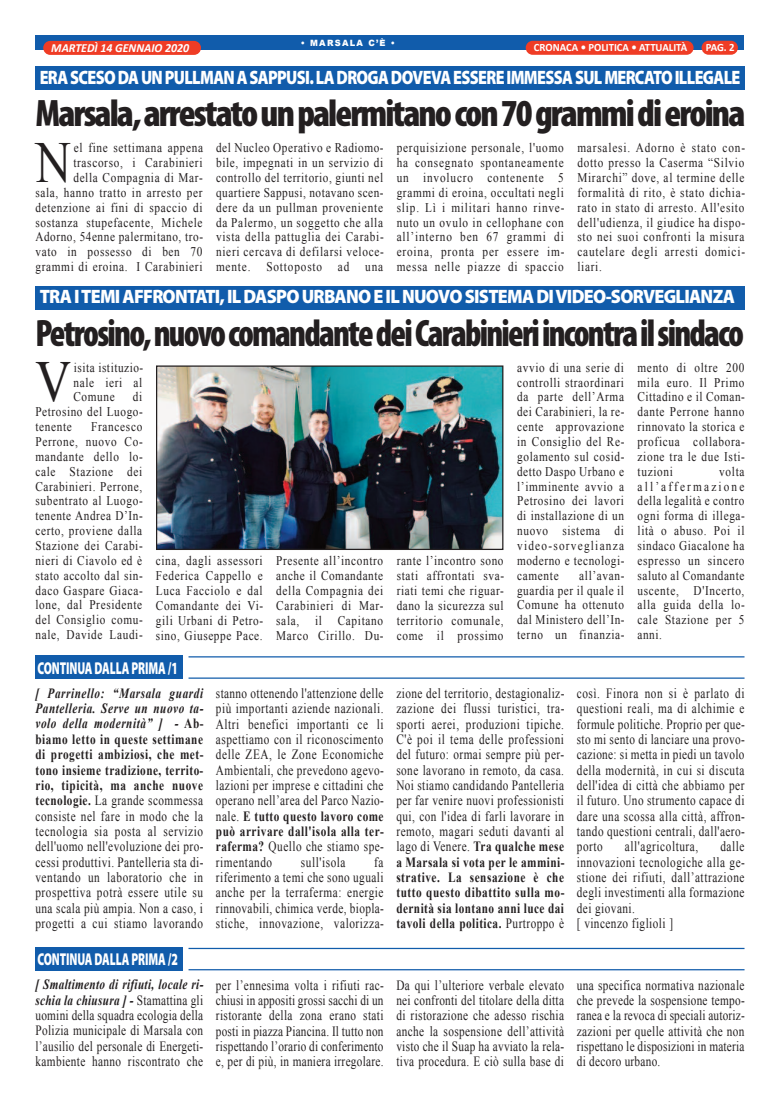
<style>
.page{position:relative;width:780px;height:1113px;background:#fff}
.page>*{position:absolute;margin:0;border:0;box-sizing:border-box;transform-origin:0 0}
.t1{font:58.12px "Times New Roman";color:#231f20;scale:.85 1}
.t2{font:900 condensed 38.38px "Myriad Pro";letter-spacing:-.05em;color:#231f20;scale:.92 1}
.t3{font:900 condensed 38.38px "Myriad Pro";letter-spacing:-.05em;color:#231f20}
.t4{font:900 19.5px "Myriad Pro";letter-spacing:-.04em;color:#fff;scale:.83 1}
.t5{font:900 19.5px "Myriad Pro";letter-spacing:-.04em;color:#fff;scale:.93 1}
.t6{font:900 17.25px "Myriad Pro";letter-spacing:-.01em;color:#fff;scale:.66 1}
.t7{font:14.12px/15.4px "Times New Roman";letter-spacing:.04em;color:#231f20;text-align:justify;scale:.8 1}
.t8{font:13.25px/14.9px "Times New Roman";letter-spacing:.06em;color:#231f20;text-align:justify;scale:.85 1}
.t9{font:italic 700 12.38px "Calibri";color:#fff;scale:.96 1}
.t10{font:700 11.12px "Calibri";color:#fff;scale:.96 1}
.t11{font:900 8.62px "Arial";letter-spacing:.15em;color:#fff;scale:.96 1}
.s1{font-weight:700;font-style:italic}
.s2{font-weight:700}
</style>
<div class="page">
<div style="left:35px;top:35px;width:708px;height:14px;background:#115cab"></div>
<div style="left:701px;top:41px;width:36px;height:14px;background:#ef3c25;border-radius:7px"></div>
<div style="left:525px;top:41px;width:168px;height:14px;background:#ef3c25;border-radius:7px"></div>
<div style="left:43px;top:41px;width:158px;height:14px;background:#ef3c25;border-radius:7px"></div>
<div style="left:35px;top:655px;width:147px;height:24px;background:#115cab"></div>
<hr style="left:188px;top:656px;width:556px;height:1px;background:#115cab">
<hr style="left:188px;top:677px;width:556px;height:2px;background:#115cab">
<div style="left:35px;top:947px;width:147px;height:23px;background:#115cab"></div>
<hr style="left:188px;top:948px;width:556px;height:1px;background:#115cab">
<hr style="left:188px;top:969px;width:556px;height:1px;background:#115cab">
<div style="left:35px;top:67px;width:709px;height:23px;background:#115cab"></div>
<div style="left:35px;top:286px;width:709px;height:24px;background:#115cab"></div>
<img style="left:158px;top:367px;width:343px;height:181px">
<div style="left:156px;top:365px;width:347px;height:185px;border:1px solid #231f20"></div>
<p class="t11" style="left:301px;top:37px;width:100px">• MARSALA C’È •</p>
<p class="t9" style="left:51px;top:42px;width:145px">MARTEDÌ 14 GENNAIO 2020</p>
<p class="t10" style="left:534px;top:43px;width:161px">CRONACA • POLITICA • ATTUALITÀ</p>
<p class="t10" style="left:705px;top:43px;width:32px">PAG. 2</p>
<h3 class="t4" style="left:40px;top:70px;width:845px">ERA SCESO DA UN PULLMAN A SAPPUSI. LA DROGA DOVEVA ESSERE IMMESSA SUL MERCATO ILLEGALE</h3>
<h2 class="t3" style="left:35px;top:100px;width:711px">Marsala,arrestatounpalermitanocon70grammidieroina</h2>
<p class="t8" style="left:35px;top:140px;width:199px;text-align:right">el fine settimana appena trascorso, i Carabinieri<br>della Compagnia di Mar-<br>sala, hanno tratto in arresto per detenzione ai fini di spaccio di sostanza stupefacente, Michele<br>Adorno, 54enne palermitano, tro&shy;vato in possesso di ben 70 grammi di eroina. I Carabinieri</p>
<p class="t8" style="left:216px;top:140px;width:199px">del Nucleo Operativo e Radiomo&shy;bile, impegnati in un servizio di controllo del territorio, giunti nel quartiere Sappusi, notavano scen&shy;dere da un pullman proveniente da Palermo, un soggetto che alla vista della pattuglia dei Carabi&shy;nieri cercava di defilarsi veloce&shy;mente. Sottoposto ad una</p>
<p class="t8" style="left:396px;top:140px;width:199px">perquisizione personale, l'uomo ha consegnato spontaneamente un involucro contenente 5 grammi di eroina, occultati negli slip. Lì i militari hanno rinve&shy;nuto un ovulo in cellophane con all’interno ben 67 grammi di eroina, pronta per essere im&shy;messa nelle piazze di spaccio</p>
<p class="t8" style="left:577px;top:140px;width:199px">marsalesi. Adorno è stato con&shy;dotto presso la Caserma “Silvio Mirarchi” dove, al termine delle formalità di rito, è stato dichia&shy;rato in stato di arresto. All'esito dell'udienza, il giudice ha dispo&shy;sto nei suoi confronti la misura cautelare degli arresti domici&shy;liari.</p>
<h1 class="t1" style="left:35px;top:130px;width:43px">N</h1>
<h3 class="t5" style="left:40px;top:290px;width:749px">TRA ITEMI AFFRONTATI, IL DASPO URBANO E IL NUOVO SISTEMA DIVIDEO-SORVEGLIANZA</h3>
<h2 class="t2" style="left:35px;top:319px;width:771px">Petrosino,nuovocomandantedeiCarabinieriincontrailsindaco</h2>
<h1 class="t1" style="left:35px;top:350px;width:43px">V</h1>
<p class="t8" style="left:73px;top:360px;width:84px">isita istituzio&shy;nale ieri al Comune</p>
<p class="t8" style="left:35px;top:389px;width:128px;text-indent:97px">di Petrosino del Luogo&shy;tenente</p>
<p class="t8" style="left:35px;top:419px;width:128px;text-indent:56px">Francesco Perrone, nuovo Co&shy;mandante dello lo&shy;cale Stazione dei Carabinieri. Perrone, subentrato al Luogo&shy;tenente Andrea D’In&shy;certo, proviene dalla Stazione dei Carabi&shy;nieri di Ciavolo ed è stato accolto dal sin&shy;daco Gaspare Giaca&shy;lone, dal Presidente del Consiglio comu&shy;nale, Davide Laudi-</p>
<p class="t8" style="left:156px;top:553px;width:128px">cina, dagli assessori Federica Cappello e Luca Facciolo e dal Comandante dei Vi&shy;gili Urbani di Petro&shy;sino, Giuseppe Pace.</p>
<p class="t8" style="left:276px;top:553px;width:128px">Presente all’incontro anche il Comandante della Compagnia dei Carabinieri di Mar&shy;sala, il Capitano Marco Cirillo. Du-</p>
<p class="t8" style="left:396px;top:553px;width:128px">rante l’incontro sono stati affrontati sva&shy;riati temi che riguar&shy;dano la sicurezza sul territorio comunale, come il prossimo</p>
<p class="t8" style="left:517px;top:360px;width:128px">avvio di una serie di controlli straordinari da parte dell’Arma dei Carabinieri, la re&shy;cente approvazione in Consiglio del Re&shy;golamento sul cosid&shy;detto Daspo Urbano e l’imminente avvio a Petrosino dei lavori di installazione di un nuovo sistema di video-sorveglianza moderno e tecnologi&shy;camente</p>
<p class="t8" style="left:517px;top:568px;width:128px;text-indent:62px">all’avan&shy;guardia per il quale il Comune ha ottenuto dal Ministero dell’In&shy;terno un finanzia-</p>
<p class="t8" style="left:637px;top:360px;width:128px">mento di oltre 200 mila euro. Il Primo Cittadino e il Coman&shy;dante Perrone hanno rinnovato la storica e proficua collabora&shy;zione tra le due Isti&shy;tuzioni</p>
<p class="t8" style="left:637px;top:464px;width:128px;text-indent:82px">volta all’affermazione della legalità e contro ogni forma di illega&shy;lità o abuso. Poi il sindaco Giacalone ha espresso un sincero saluto al Comandante uscente, D'Incerto, alla guida della lo&shy;cale Stazione per 5 anni.</p>
<p class="t6" style="left:37px;top:661px;width:214px">CONTINUA DALLA PRIMA /1</p>
<p class="t7" style="left:35px;top:685px;width:212px"><span class="s1">[ Parrinello: “Marsala guardi Pantelleria. Serve un nuovo ta&shy;volo della modernità” ] -</span> <span class="s2">Ab&shy;biamo letto in queste settimane di progetti ambiziosi, che met&shy;tono insieme tradizione, territo&shy;rio, tipicità, ma anche nuove tecnologie.</span> La grande scommessa consiste nel fare in modo che la tecnologia sia posta al servizio dell'uomo nell'evoluzione dei pro&shy;cessi produttivi. Pantelleria sta di&shy;ventando un laboratorio che in prospettiva potrà essere utile su una scala più ampia. Non a caso, i progetti a cui stiamo lavorando</p>
<p class="t7" style="left:216px;top:685px;width:212px">stanno ottenendo l'attenzione delle più importanti aziende nazionali.<br>Altri benefici importanti ce li aspettiamo con il riconoscimento delle ZEA, le Zone Economiche Ambientali, che prevedono agevo&shy;lazioni per imprese e cittadini che operano nell’area del Parco Nazio&shy;nale. <span class="s2">E tutto questo lavoro come può arrivare dall'isola alla ter&shy;raferma?</span> Quello che stiamo spe&shy;rimentando</p>
<p class="t7" style="left:301px;top:854px;width:57px">sull'isola</p>
<p class="t7" style="left:216px;top:854px;width:212px;text-indent:158px">fa riferimento a temi che sono uguali anche per la terraferma: energie rinnovabili, chimica verde, biopla&shy;stiche, innovazione, valorizza-</p>
<p class="t7" style="left:396px;top:685px;width:212px">zione del territorio, destagionaliz&shy;zazione dei flussi turistici, tra&shy;sporti aerei, produzioni tipiche.<br>C'è poi il tema delle professioni del futuro: ormai sempre più per&shy;sone lavorano in remoto, da casa.<br>Noi stiamo candidando Pantelleria per far venire nuovi professionisti qui, con l'idea di farli lavorare in remoto, magari seduti davanti al lago di Venere. <span class="s2">Tra qualche mese a Marsala si vota per le ammini&shy;strative. La sensazione è che tutto questo dibattito sulla mo&shy;dernità sia lontano anni luce dai tavoli della politica.</span> Purtroppo è</p>
<p class="t7" style="left:577px;top:685px;width:212px">così. Finora non si è parlato di questioni reali, ma di alchimie e formule politiche. Proprio per que&shy;sto mi sento di lanciare una provo&shy;cazione: si metta in piedi un tavolo della modernità, in cui si discuta dell'idea di città che abbiamo per il futuro. Uno strumento capace di dare una scossa alla città, affron&shy;tando questioni centrali, dall'aero&shy;porto</p>
<p class="t7" style="left:577px;top:839px;width:212px;text-align:left;text-indent:143px">dalle innovazioni tecnologiche alla ge&shy;stione dei rifiuti, dall’attrazione degli investimenti alla formazione dei giovani.<br>[ vincenzo figlioli ]</p>
<p class="t7" style="left:625px;top:839px;width:93px">all'agricoltura,</p>
<p class="t6" style="left:37px;top:953px;width:214px">CONTINUA DALLA PRIMA /2</p>
<p class="t7" style="left:35px;top:977px;width:211px"><span class="s1">[ Smaltimento di rifiuti, locale ri&shy;schia la chiusura ] -</span> Stamattina gli uomini della squadra ecologia della Polizia municipale di Marsala con l’ausilio del personale di Energeti&shy;kambiente hanno riscontrato che</p>
<p class="t7" style="left:216px;top:977px;width:211px">per l’ennesima volta i rifiuti rac&shy;chiusi in appositi grossi sacchi di un ristorante della zona erano stati posti in piazza Piancina. Il tutto non rispettando l’orario di conferimento e, per di più, in maniera irregolare.</p>
<p class="t7" style="left:396px;top:977px;width:211px">Da qui l’ulteriore verbale elevato nei confronti del titolare della ditta di ristorazione che adesso rischia anche la sospensione dell’attività visto che il Suap ha avviato la rela&shy;tiva procedura. E ciò sulla base di</p>
<p class="t7" style="left:577px;top:977px;width:211px">una specifica normativa nazionale che prevede la sospensione tempo&shy;ranea e la revoca di speciali autoriz&shy;zazioni per quelle attività che non rispettano le disposizioni in materia di decoro urbano.</p>
</div>
